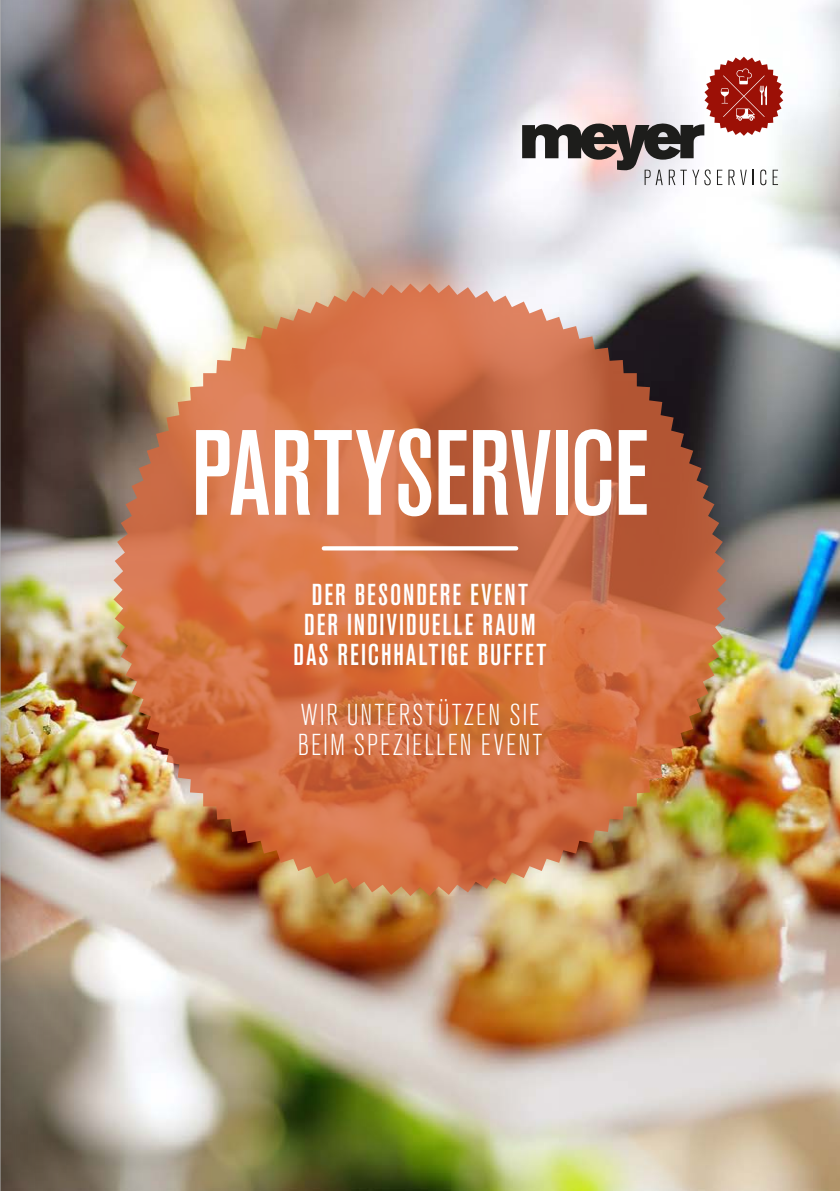
<style>
.page{position:relative;width:840px;height:1191px;background:#fff}
.page>*{position:absolute;margin:0;border:0;box-sizing:border-box;transform-origin:0 0}
.t1{font:500 condensed 120px "Akzidenz Grotesk Pro";letter-spacing:-.005em;color:#fff}
.t2{font:500 condensed 30px/30px "Akzidenz Grotesk Pro";letter-spacing:.07em;color:#fff;text-align:center}
.t3{font:300 condensed 30px/30px "Akzidenz Grotesk Pro";letter-spacing:.075em;color:#fff}
</style>
<div class="page">
<img style="left:85px;top:0;width:754px;height:1191px">
<svg style="left:522px;top:57px;width:260px;height:128px"></svg>
<img style="left:113px;top:283px;width:613px;height:613px">
<svg style="left:323px;top:546px;width:193px;height:4px"></svg>
<img style="left:1px;top:0;width:84px;height:1191px">
<hr style="left:0;top:0;width:1px;height:1191px;background:#b3b3b3">
<h1 class="t1" style="left:191px;top:395px;width:459px">PARTYSERVICE</h1>
<p class="t2" style="left:293px;top:578px;width:254px">DER BESONDERE EVENT<br>DER INDIVIDUELLE RAUM<br>DAS REICHHALTIGE BUFFET</p>
<p class="t3" style="left:298px;top:698px;width:245px">WIR UNTERSTÜTZEN SIE<br>BEIM SPEZIELLEN EVENT</p>
</div>
